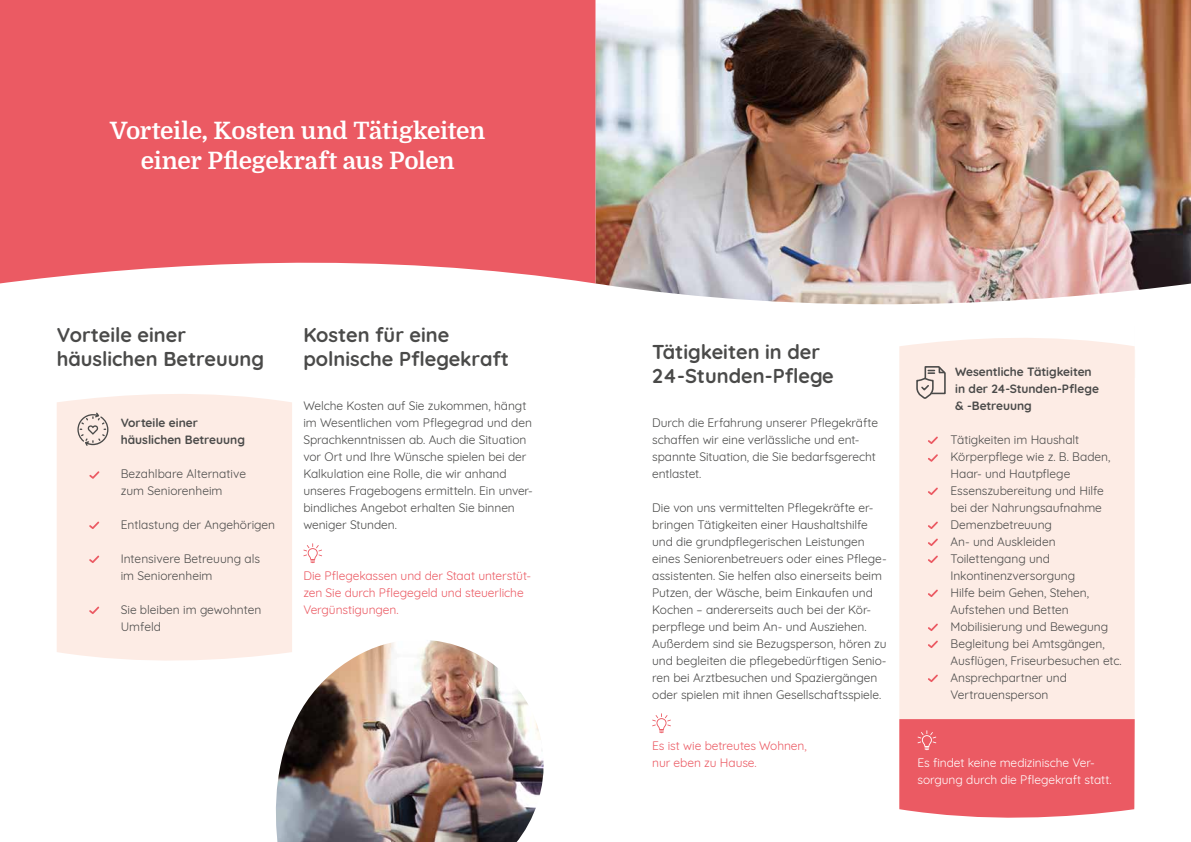
<style>
.page{position:relative;width:1191px;height:842px;background:#fff}
.page>*{position:absolute;margin:0;border:0;box-sizing:border-box;transform-origin:0 0}
.t1{font:700 24px/30px "Domine";letter-spacing:-.015em;color:#fff;text-align:center}
.t2{font:700 20px/24px "Quicksand";color:#4a4a49}
.t3{font:12px/17px "Quicksand";letter-spacing:-.005em;color:#4a4a49}
.t4{font:12px/17px "Quicksand";letter-spacing:-.005em;color:#eb5a63}
.t5{font:700 12px/17px "Quicksand";color:#4a4a49}
.t6{font:12px/17px "Quicksand";letter-spacing:-.005em;color:#fff}
</style>
<div class="page">
<img style="left:595px;top:0;width:596px;height:305px">
<div style="left:0;top:0;width:595px;height:284px;background:#eb5a63"></div>
<img style="left:276px;top:640px;width:268px;height:202px">
<div style="left:899px;top:338px;width:235px;height:381px;background:#fdece5"></div>
<svg style="left:915px;top:365px;width:31px;height:35px"></svg>
<div style="left:57px;top:389px;width:235px;height:276px;background:#fdece5;border-radius:13px"></div>
<svg style="left:927px;top:437px;width:11px;height:7px"></svg>
<svg style="left:927px;top:454px;width:11px;height:8px"></svg>
<svg style="left:927px;top:488px;width:11px;height:7px"></svg>
<svg style="left:927px;top:522px;width:11px;height:7px"></svg>
<svg style="left:927px;top:539px;width:11px;height:7px"></svg>
<svg style="left:927px;top:556px;width:11px;height:7px"></svg>
<svg style="left:927px;top:590px;width:11px;height:7px"></svg>
<svg style="left:927px;top:624px;width:11px;height:7px"></svg>
<svg style="left:927px;top:641px;width:11px;height:7px"></svg>
<svg style="left:927px;top:675px;width:11px;height:7px"></svg>
<svg style="left:303px;top:543px;width:19px;height:20px"></svg>
<svg style="left:899px;top:719px;width:235px;height:99px;background:#eb6069"></svg>
<svg style="left:652px;top:713px;width:19px;height:20px"></svg>
<svg style="left:77px;top:413px;width:31px;height:33px"></svg>
<svg style="left:89px;top:471px;width:10px;height:8px"></svg>
<svg style="left:89px;top:522px;width:10px;height:7px"></svg>
<svg style="left:89px;top:556px;width:10px;height:7px"></svg>
<svg style="left:89px;top:607px;width:10px;height:7px"></svg>
<h1 class="t1" style="left:110px;top:116px;width:376px">Vorteile, Kosten und Tätigkeiten einer Pflegekraft aus Polen</h1>
<h2 class="t2" style="left:57px;top:322px;width:209px">Vorteile einer häuslichen Betreuung</h2>
<p class="t5" style="left:121px;top:413px;width:126px">Vorteile einer häuslichen Betreuung</p>
<p class="t3" style="left:121px;top:464px;width:127px">Bezahlbare Alternative zum Seniorenheim</p>
<p class="t3" style="left:121px;top:515px;width:156px">Entlastung der Angehörigen</p>
<p class="t3" style="left:121px;top:549px;width:141px">Intensivere Betreuung als im Seniorenheim</p>
<p class="t3" style="left:121px;top:600px;width:142px">Sie bleiben im gewohnten<br>Umfeld</p>
<h2 class="t2" style="left:303px;top:322px;width:207px">Kosten für eine polnische Pflegekraft</h2>
<p class="t3" style="left:303px;top:396px;width:231px">Welche Kosten auf Sie zukommen, hängt im Wesentlichen vom Pflegegrad und den Sprachkenntnissen ab. Auch die Situation vor Ort und Ihre Wünsche spielen bei der Kalkulation eine Rolle, die wir anhand unseres Fragebogens ermitteln. Ein unver&shy;bindliches Angebot erhalten Sie binnen weniger Stunden.</p>
<p class="t4" style="left:303px;top:566px;width:229px">Die Pflegekassen und der Staat unterstüt&shy;zen Sie durch Pflegegeld und steuerliche<br>Vergünstigungen.</p>
<h2 class="t2" style="left:652px;top:338px;width:183px">Tätigkeiten in der<br>24-Stunden-Pflege</h2>
<p class="t3" style="left:652px;top:413px;width:227px">Durch die Erfahrung unserer Pflegekräfte schaffen wir eine verlässliche und ent&shy;spannte Situation, die Sie bedarfsgerecht entlastet.</p>
<p class="t3" style="left:652px;top:498px;width:236px">Die von uns vermittelten Pflegekräfte er&shy;bringen Tätigkeiten einer Haushaltshilfe und die grundpflegerischen Leistungen eines Seniorenbetreuers oder eines Pflege&shy;assistenten. Sie helfen also einerseits beim Putzen, der Wäsche, beim Einkaufen und Kochen – andererseits auch bei der Kör&shy;perpflege und beim An- und Ausziehen.<br>Außerdem sind sie Bezugsperson, hören zu und begleiten die pflegebedürftigen Senio&shy;ren bei Arztbesuchen und Spaziergängen oder spielen mit ihnen Gesellschaftsspiele.</p>
<p class="t4" style="left:652px;top:736px;width:156px">Es ist wie betreutes Wohnen, nur eben zu Hause.</p>
<p class="t5" style="left:955px;top:362px;width:145px">Wesentliche Tätigkeiten in der 24-Stunden-Pflege &amp; -Betreuung</p>
<p class="t3" style="left:950px;top:430px;width:173px">Tätigkeiten im Haushalt<br>Körperpflege wie z. B. Baden,<br>Haar- und Hautpflege<br>Essenszubereitung und Hilfe bei der Nahrungsaufnahme<br>Demenzbetreuung<br>An- und Auskleiden<br>Toilettengang und<br>Inkontinenzversorgung<br>Hilfe beim Gehen, Stehen,<br>Aufstehen und Betten<br>Mobilisierung und Bewegung<br>Begleitung bei Amtsgängen,<br>Ausflügen, Friseurbesuchen etc.<br>Ansprechpartner und<br>Vertrauensperson</p>
<p class="t6" style="left:917px;top:753px;width:196px">Es findet keine medizinische Ver&shy;sorgung durch die Pflegekraft statt.</p>
</div>
